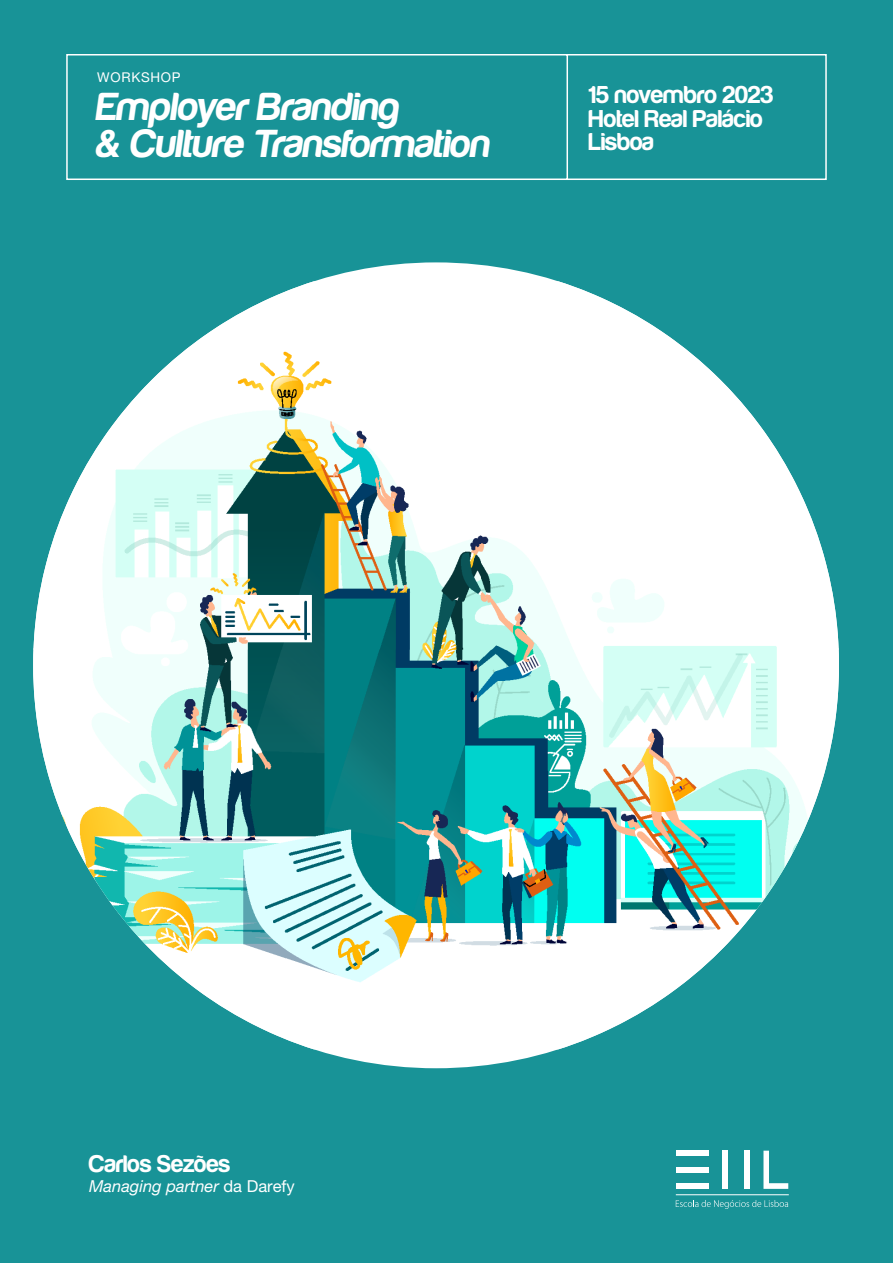
<style>
.page{position:relative;width:893px;height:1263px;background:#189397}
.page>*{position:absolute;margin:0;border:0;box-sizing:border-box;transform-origin:0 0}
.t1{font:700 40.5px/37.5px "Harabara";color:#fff}
.t2{font:700 25.2px/23.5px "Harabara";color:#fff}
.t3{font:700 24.75px "Harabara";letter-spacing:-.005em;color:#fff}
.t4{font:italic 16.5px "Helvetica Neue LT Pro";color:#fff}
.t5{font:13.5px "Helvetica Neue LT Pro";letter-spacing:.05em;color:#fff}
.s1{font-style:normal}
</style>
<div class="page">
<svg style="left:763px;top:1151px;width:25px;height:38px"></svg>
<div style="left:744px;top:1151px;width:6px;height:38px;background:#fff"></div>
<div style="left:722px;top:1151px;width:5px;height:38px;background:#fff"></div>
<div style="left:676px;top:1151px;width:32px;height:5px;background:#fff"></div>
<div style="left:676px;top:1167px;width:32px;height:5px;background:#fff"></div>
<div style="left:676px;top:1183px;width:32px;height:6px;background:#fff"></div>
<hr style="left:676px;top:1194px;width:113px;height:1px;background:#fff">
<svg style="left:676px;top:1200px;width:112px;height:9px"></svg>
<svg style="left:66px;top:54px;width:761px;height:126px"></svg>
<img style="left:33px;top:650px;width:400px;height:399px">
<img style="left:433px;top:650px;width:406px;height:399px">
<img style="left:33px;top:281px;width:806px;height:369px">
<p class="t5" style="left:97px;top:69px;width:85px">WORKSHOP</p>
<p class="t1" style="left:95px;top:88px;width:401px">Employer Branding<br>&amp; Culture Transformation</p>
<p class="t2" style="left:589px;top:83px;width:186px">15 novembro 2023<br>Hotel Real Palácio<br>Lisboa</p>
<p class="t3" style="left:89px;top:1151px;width:143px">Carlos Sezões</p>
<p class="t4" style="left:89px;top:1176px;width:207px">Managing partner <span class="s1">da Darefy</span></p>
</div>
